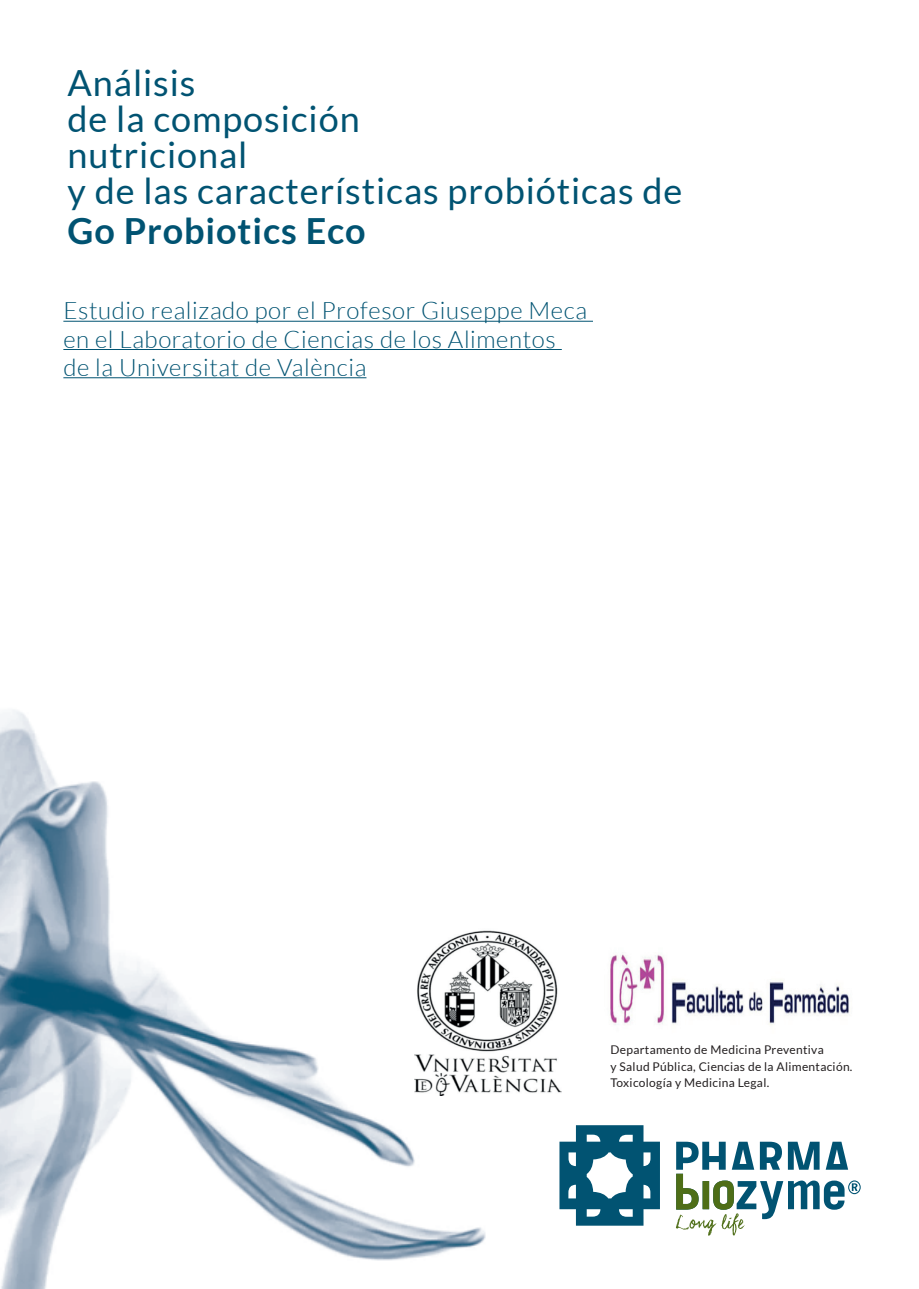
<style>
.page{position:relative;width:919px;height:1289px;background:#fff}
.page>*{position:absolute;margin:0;border:0;box-sizing:border-box;transform-origin:0 0}
.t1{font:36px/36px "Lato";letter-spacing:.025em;color:#015372}
.t2{font:700 36px "Lato";letter-spacing:.025em;color:#015372}
.t3{font:300 24px/28.2px "Lato";letter-spacing:.025em;color:#015372}
.t4{font:12px/16.5px "Lato";letter-spacing:.025em;color:#231f20}
</style>
<div class="page">
<img style="left:0;top:710px;width:735px;height:578px">
<hr style="left:63px;top:321px;width:530px;height:1px;background:#015372">
<hr style="left:63px;top:349px;width:498px;height:1px;background:#015372">
<hr style="left:63px;top:377px;width:303px;height:1px;background:#015372">
<svg style="left:559px;top:1125px;width:101px;height:100px"></svg>
<svg style="left:675px;top:1141px;width:185px;height:94px"></svg>
<img style="left:415px;top:928px;width:146px;height:167px">
<img style="left:604px;top:943px;width:245px;height:92px">
<h1 class="t1" style="left:68px;top:64px;width:616px">Análisis<br>de la composición<br>nutricional<br>y de las características probióticas de</h1>
<h1 class="t2" style="left:68px;top:210px;width:299px">Go Probiotics Eco</h1>
<p class="t3" style="left:63px;top:296px;width:525px">Estudio realizado por el Profesor Giuseppe Meca en el Laboratorio de Ciencias de los Alimentos de la Universitat de València</p>
<p class="t4" style="left:610px;top:1041px;width:243px">Departamento de Medicina Preventiva<br>y Salud Pública, Ciencias de la Alimentación.<br>Toxicología y Medicina Legal.</p>
</div>
